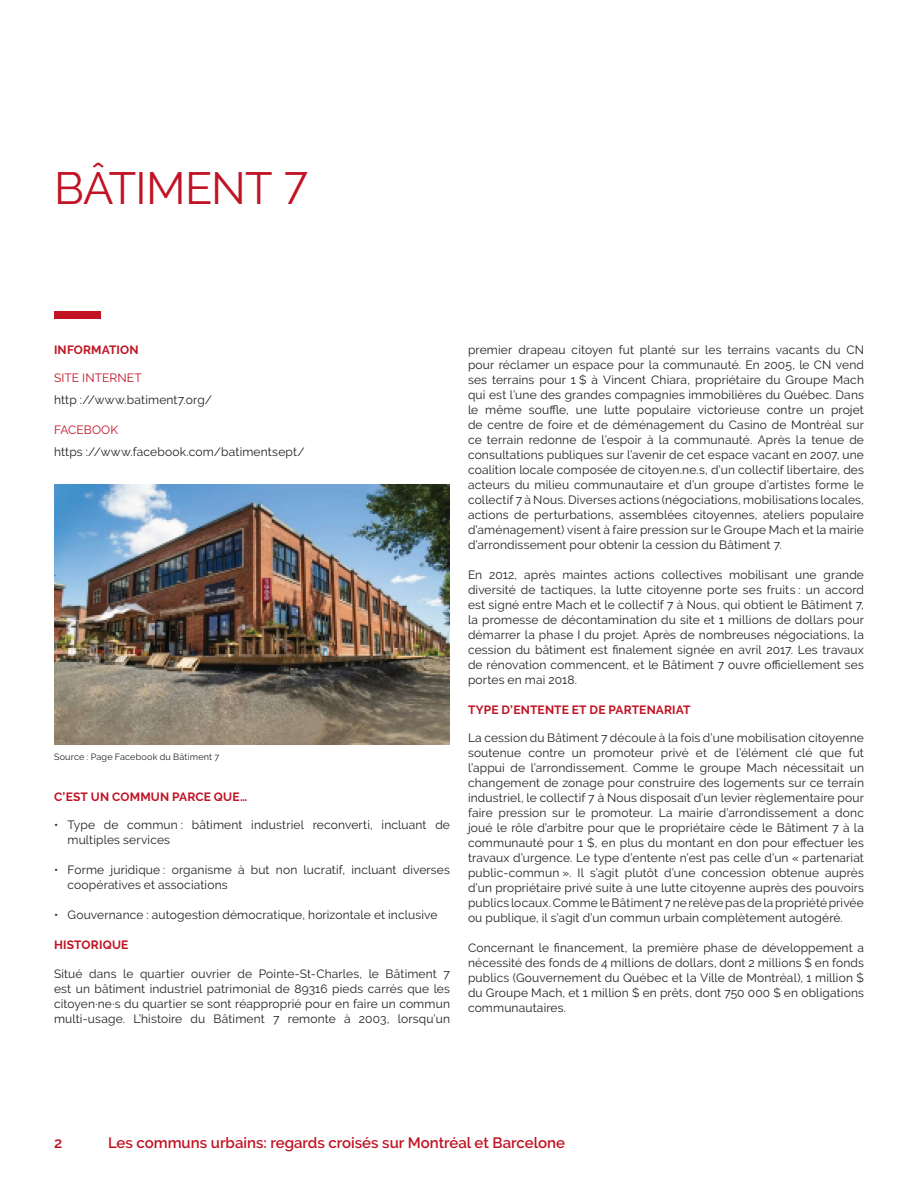
<style>
.page{position:relative;width:918px;height:1188px;background:#fff}
.page>*{position:absolute;margin:0;border:0;box-sizing:border-box;transform-origin:0 0}
.Gros_titre_-_Intérie{font:45px "Raleway";letter-spacing:-.015em;color:#c01323}
.t1{font:600 15px "Raleway";color:#c01323}
.Texte_-_Intérieurs{font:12px/15px "Raleway";letter-spacing:.015em;color:#231f20;text-align:justify}
.Sous-titre_Intérieur{font:700 12px "Raleway";letter-spacing:.015em;color:#c01323}
.Petits_Titres{font:12px "Raleway";letter-spacing:.01em;color:#c01323}
.Pied_de_page{font:9px "Raleway";letter-spacing:.025em;color:#231f20}
</style>
<div class="page">
<div style="left:54px;top:312px;width:46px;height:7px;background:#c01323"></div>
<img style="left:54px;top:484px;width:396px;height:261px">
<p class="Gros_titre_-_Intérie" style="left:54px;top:162px;width:255px">BÂTIMENT 7</p>
<p class="Sous-titre_Intérieur" style="left:54px;top:343px;width:86px">INFORMATION</p>
<p class="Petits_Titres" style="left:54px;top:371px;width:89px">SITE INTERNET</p>
<p class="Texte_-_Intérieurs" style="left:54px;top:392px;width:160px">http ://www.batiment7.org/</p>
<p class="Petits_Titres" style="left:54px;top:423px;width:66px">FACEBOOK</p>
<p class="Texte_-_Intérieurs" style="left:54px;top:444px;width:252px">https ://www.facebook.com/batimentsept/</p>
<p class="Pied_de_page" style="left:54px;top:752px;width:167px">Source : Page Facebook du Bâtiment 7</p>
<p class="Sous-titre_Intérieur" style="left:54px;top:790px;width:195px">C’EST UN COMMUN PARCE QUE…</p>
<p class="Texte_-_Intérieurs" style="left:68px;top:818px;width:384px;text-indent:-14px">• Type de commun : bâtiment industriel reconverti, incluant de multiples services</p>
<p class="Texte_-_Intérieurs" style="left:68px;top:863px;width:384px;text-indent:-14px">• Forme juridique : organisme à but non lucratif, incluant diverses coopératives et associations</p>
<p class="Texte_-_Intérieurs" style="left:54px;top:908px;width:385px">• Gouvernance : autogestion démocratique, horizontale et inclusive</p>
<p class="Sous-titre_Intérieur" style="left:54px;top:938px;width:76px">HISTORIQUE</p>
<p class="Texte_-_Intérieurs" style="left:54px;top:966px;width:398px">Situé dans le quartier ouvrier de Pointe-St-Charles, le Bâtiment 7 est un bâtiment industriel patrimonial de 89316 pieds carrés que les citoyen·ne·s du quartier se sont réapproprié pour en faire un commun multi-usage. L’histoire du Bâtiment 7 remonte à 2003, lorsqu’un</p>
<p class="Texte_-_Intérieurs" style="left:468px;top:342px;width:398px">premier drapeau citoyen fut planté sur les terrains vacants du CN pour réclamer un espace pour la communauté. En 2005, le CN vend ses terrains pour 1 $ à Vincent Chiara, propriétaire du Groupe Mach qui est l’une des grandes compagnies immobilières du Québec. Dans le même souffle, une lutte populaire victorieuse contre un projet de centre de foire et de déménagement du Casino de Montréal sur ce terrain redonne de l’espoir à la communauté. Après la tenue de consultations publiques sur l’avenir de cet espace vacant en 2007, une coalition locale composée de citoyen.ne.s, d’un collectif libertaire, des acteurs du milieu communautaire et d’un groupe d’artistes forme le collectif 7 à Nous. Diverses actions (négociations, mobilisations locales, actions de perturbations, assemblées citoyennes, ateliers populaire d’aménagement) visent à faire pression sur le Groupe Mach et la mairie d’arrondissement pour obtenir la cession du Bâtiment 7.</p>
<p class="Texte_-_Intérieurs" style="left:468px;top:567px;width:398px">En 2012, après maintes actions collectives mobilisant une grande diversité de tactiques, la lutte citoyenne porte ses fruits : un accord est signé entre Mach et le collectif 7 à Nous, qui obtient le Bâtiment 7, la promesse de décontamination du site et 1 millions de dollars pour démarrer la phase I du projet. Après de nombreuses négociations, la cession du bâtiment est finalement signée en avril 2017. Les travaux de rénovation commencent, et le Bâtiment 7 ouvre officiellement ses portes en mai 2018.</p>
<p class="Sous-titre_Intérieur" style="left:468px;top:703px;width:224px">TYPE D’ENTENTE ET DE PARTENARIAT</p>
<p class="Texte_-_Intérieurs" style="left:468px;top:731px;width:398px">La cession du Bâtiment 7 découle à la fois d’une mobilisation citoyenne soutenue contre un promoteur privé et de l’élément clé que fut l’appui de l’arrondissement. Comme le groupe Mach nécessitait un changement de zonage pour construire des logements sur ce terrain industriel, le collectif 7 à Nous disposait d’un levier règlementaire pour faire pression sur le promoteur. La mairie d’arrondissement a donc joué le rôle d’arbitre pour que le propriétaire cède le Bâtiment 7 à la communauté pour 1 $, en plus du montant en don pour effectuer les travaux d’urgence. Le type d’entente n’est pas celle d’un « partenariat public-commun ». Il s’agit plutôt d’une concession obtenue auprès d’un propriétaire privé suite à une lutte citoyenne auprès des pouvoirs publics locaux. Comme le Bâtiment 7 ne relève pas de la propriété privée ou publique, il s’agit d’un commun urbain complètement autogéré.</p>
<p class="Texte_-_Intérieurs" style="left:468px;top:941px;width:397px">Concernant le financement, la première phase de développement a nécessité des fonds de 4 millions de dollars, dont 2 millions $ en fonds publics (Gouvernement du Québec et la Ville de Montréal), 1 million $ du Groupe Mach, et 1 million $ en prêts, dont 750 000 $ en obligations communautaires.</p>
<p class="t1" style="left:54px;top:1134px;width:10px">2</p>
<p class="t1" style="left:108px;top:1134px;width:459px">Les communs urbains: regards croisés sur Montréal et Barcelone</p>
</div>
